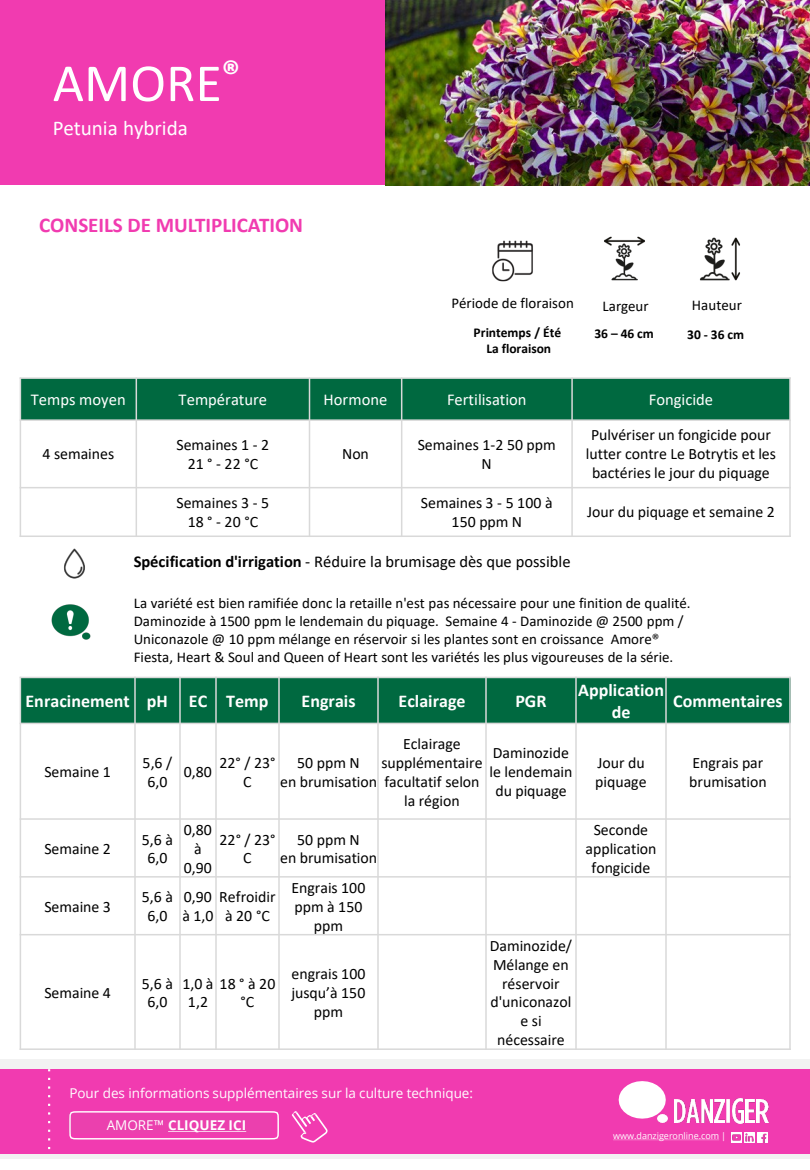
<style>
.page{position:relative;width:810px;height:1170px;background:#fff}
.page>*{position:absolute;margin:0;border:0;box-sizing:border-box;transform-origin:0 0}
.t1{font:54px "Calibri";color:#fff}
.t2{font:700 21px "Calibri";color:#f13bb0}
.t3{font:21px "Calibri";letter-spacing:-.005em;color:#fff}
.t4{font:700 18px/21.6px "Calibri";color:#fff;text-align:center}
.t5{font:16.5px "Calibri";color:#000}
.t6{font:16.5px "Calibri";color:#fff}
.t7{font:15.9px/18.9px "Calibri";color:#000;text-align:center}
.t8{font:15px/18px "Calibri";color:#000}
.t9{font:13.5px "Open Sans";color:#fff}
.t10{font:700 13.5px "Calibri";color:#000}
.t11{font:700 13.5px "Open Sans";color:#fff}
.t12{font:9px "Open Sans";color:#fff}
.s1{font-weight:700}
.s2{font-weight:400}
</style>
<div class="page">
<div style="left:0;top:0;width:810px;height:185px;background:#f13bb0"></div>
<img style="left:386px;top:0;width:424px;height:185px">
<img style="left:492px;top:240px;width:41px;height:42px">
<img style="left:604px;top:236px;width:41px;height:45px">
<img style="left:700px;top:237px;width:40px;height:44px">
<div style="left:20px;top:378px;width:116px;height:42px;background:#006940"></div>
<div style="left:136px;top:378px;width:174px;height:42px;background:#006940"></div>
<div style="left:310px;top:378px;width:92px;height:42px;background:#006940"></div>
<div style="left:402px;top:378px;width:170px;height:42px;background:#006940"></div>
<div style="left:572px;top:378px;width:218px;height:42px;background:#006940"></div>
<hr style="left:136px;top:377px;width:1px;height:160px;background:#d9d9d9">
<hr style="left:309px;top:377px;width:1px;height:160px;background:#d9d9d9">
<hr style="left:401px;top:377px;width:1px;height:160px;background:#d9d9d9">
<hr style="left:571px;top:377px;width:2px;height:160px;background:#d9d9d9">
<hr style="left:20px;top:419px;width:771px;height:2px;background:#d9d9d9">
<hr style="left:20px;top:487px;width:771px;height:1px;background:#d9d9d9">
<hr style="left:20px;top:377px;width:1px;height:160px;background:#d9d9d9">
<hr style="left:789px;top:377px;width:2px;height:160px;background:#d9d9d9">
<hr style="left:20px;top:377px;width:771px;height:2px;background:#d9d9d9">
<hr style="left:20px;top:536px;width:771px;height:1px;background:#d9d9d9">
<img style="left:64px;top:548px;width:21px;height:31px">
<img style="left:51px;top:604px;width:40px;height:36px">
<div style="left:20px;top:677px;width:115px;height:46px;background:#006940"></div>
<div style="left:135px;top:677px;width:45px;height:46px;background:#006940"></div>
<div style="left:180px;top:677px;width:36px;height:46px;background:#006940"></div>
<div style="left:216px;top:677px;width:63px;height:46px;background:#006940"></div>
<div style="left:279px;top:677px;width:99px;height:46px;background:#006940"></div>
<div style="left:378px;top:677px;width:108px;height:46px;background:#006940"></div>
<div style="left:486px;top:677px;width:90px;height:46px;background:#006940"></div>
<div style="left:576px;top:677px;width:90px;height:46px;background:#006940"></div>
<div style="left:666px;top:677px;width:124px;height:46px;background:#006940"></div>
<hr style="left:134px;top:677px;width:2px;height:373px;background:#d9d9d9">
<hr style="left:179px;top:677px;width:2px;height:373px;background:#d9d9d9">
<hr style="left:215px;top:677px;width:2px;height:373px;background:#d9d9d9">
<hr style="left:278px;top:677px;width:2px;height:373px;background:#d9d9d9">
<hr style="left:377px;top:677px;width:2px;height:373px;background:#d9d9d9">
<hr style="left:485px;top:677px;width:2px;height:373px;background:#d9d9d9">
<hr style="left:575px;top:677px;width:2px;height:373px;background:#d9d9d9">
<hr style="left:665px;top:677px;width:2px;height:373px;background:#d9d9d9">
<hr style="left:20px;top:723px;width:771px;height:1px;background:#d9d9d9">
<hr style="left:20px;top:818px;width:771px;height:2px;background:#d9d9d9">
<hr style="left:20px;top:876px;width:771px;height:2px;background:#d9d9d9">
<hr style="left:20px;top:934px;width:771px;height:1px;background:#d9d9d9">
<hr style="left:20px;top:677px;width:1px;height:373px;background:#d9d9d9">
<hr style="left:789px;top:677px;width:2px;height:373px;background:#d9d9d9">
<hr style="left:20px;top:677px;width:771px;height:1px;background:#d9d9d9">
<hr style="left:20px;top:1048px;width:771px;height:2px;background:#d9d9d9">
<div style="left:0;top:1059px;width:810px;height:99px;background:#f2f2f2"></div>
<div style="left:0;top:1069px;width:810px;height:85px;background:#f13bb0"></div>
<img style="left:675px;top:1099px;width:37px;height:24px">
<img style="left:715px;top:1099px;width:9px;height:24px">
<svg style="left:726px;top:1099px;width:4px;height:24px"></svg>
<img style="left:732px;top:1099px;width:11px;height:24px">
<img style="left:746px;top:1099px;width:9px;height:24px">
<img style="left:757px;top:1099px;width:11px;height:24px">
<svg style="left:619px;top:1081px;width:49px;height:42px"></svg>
<svg style="left:613px;top:1140px;width:106px;height:1px"></svg>
<svg style="left:731px;top:1132px;width:37px;height:10px"></svg>
<svg style="left:292px;top:1111px;width:36px;height:32px"></svg>
<svg style="left:69px;top:1111px;width:210px;height:29px"></svg>
<svg style="left:48px;top:1069px;width:2px;height:81px"></svg>
<p class="t1" style="left:53px;top:46px;width:189px">AMORE<sup>®</sup></p>
<p class="t3" style="left:53px;top:113px;width:137px">Petunia hybrida</p>
<p class="t2" style="left:39px;top:210px;width:265px">CONSEILS DE MULTIPLICATION</p>
<p class="t8" style="left:452px;top:294px;width:124px">Période de floraison</p>
<p class="t8" style="left:603px;top:296px;width:48px">Largeur</p>
<p class="t8" style="left:692px;top:295px;width:52px">Hauteur</p>
<p class="t10" style="left:474px;top:323px;width:89px">Printemps / Été</p>
<p class="t10" style="left:487px;top:339px;width:66px">La floraison</p>
<p class="t10" style="left:594px;top:324px;width:61px">36 – 46 cm</p>
<p class="t10" style="left:687px;top:325px;width:58px">30 - 36 cm</p>
<p class="t6" style="left:31px;top:388px;width:96px">Temps moyen</p>
<p class="t6" style="left:179px;top:388px;width:90px">Température</p>
<p class="t6" style="left:324px;top:388px;width:65px">Hormone</p>
<p class="t6" style="left:447px;top:388px;width:81px">Fertilisation</p>
<p class="t6" style="left:649px;top:388px;width:66px">Fongicide</p>
<p class="t7" style="left:42px;top:444px;width:73px">4 semaines</p>
<p class="t7" style="left:177px;top:435px;width:94px">Semaines 1 - 2<br>21 ° - 22 °C</p>
<p class="t7" style="left:342px;top:444px;width:28px">Non</p>
<p class="t7" style="left:418px;top:435px;width:140px">Semaines 1-2 50 ppm<br>N</p>
<p class="t7" style="left:586px;top:425px;width:192px">Pulvériser un fongicide pour lutter contre Le Botrytis et les bactéries le jour du piquage</p>
<p class="t7" style="left:177px;top:493px;width:94px">Semaines 3 - 5<br>18 ° - 20 °C</p>
<p class="t7" style="left:421px;top:493px;width:133px">Semaines 3 - 5 100 à<br>150 ppm N</p>
<p class="t7" style="left:587px;top:502px;width:189px">Jour du piquage et semaine 2</p>
<p class="t5" style="left:134px;top:550px;width:438px"><span class="s1">Spécification d'irrigation</span> - Réduire la brumisage dès que possible</p>
<p class="t8" style="left:134px;top:594px;width:558px">La variété est bien ramifiée donc la retaille n'est pas nécessaire pour une finition de qualité.<br>Daminozide à 1500 ppm le lendemain du piquage. Semaine 4 - Daminozide @ 2500 ppm / Uniconazole @ 10 ppm mélange en réservoir si les plantes sont en croissance Amore® Fiesta, Heart &amp; Soul and Queen of Heart sont les variétés les plus vigoureuses de la série.</p>
<p class="t4" style="left:26px;top:690px;width:106px">Enracinement</p>
<p class="t4" style="left:147px;top:690px;width:23px">pH</p>
<p class="t4" style="left:189px;top:690px;width:20px">EC</p>
<p class="t4" style="left:226px;top:690px;width:44px">Temp</p>
<p class="t4" style="left:302px;top:690px;width:55px">Engrais</p>
<p class="t4" style="left:399px;top:690px;width:69px">Eclairage</p>
<p class="t4" style="left:515px;top:690px;width:33px">PGR</p>
<p class="t4" style="left:578px;top:679px;width:87px">Application de</p>
<p class="t4" style="left:673px;top:690px;width:111px">Commentaires</p>
<p class="t7" style="left:381px;top:734px;width:103px">Eclairage supplémentaire facultatif selon la région</p>
<p class="t7" style="left:489px;top:743px;width:85px">Daminozide le lendemain du piquage</p>
<p class="t7" style="left:595px;top:753px;width:53px;text-align:left">Jour du piquage</p>
<p class="t7" style="left:689px;top:753px;width:79px;text-align:left">Engrais par brumisation</p>
<p class="t7" style="left:44px;top:762px;width:68px">Semaine 1</p>
<p class="t7" style="left:143px;top:753px;width:31px">5,6 /<br>6,0</p>
<p class="t7" style="left:184px;top:762px;width:30px">0,80</p>
<p class="t7" style="left:219px;top:753px;width:58px">22° / 23°<br>C</p>
<p class="t7" style="left:280px;top:753px;width:99px">50 ppm N<br>en brumisation</p>
<p class="t7" style="left:44px;top:839px;width:68px">Semaine 2</p>
<p class="t7" style="left:142px;top:829px;width:33px">5,6 à<br>6,0</p>
<p class="t7" style="left:184px;top:820px;width:30px">0,80 à<br>0,90</p>
<p class="t7" style="left:219px;top:829px;width:58px">22° / 23°<br>C</p>
<p class="t7" style="left:280px;top:829px;width:99px">50 ppm N<br>en brumisation</p>
<p class="t7" style="left:586px;top:820px;width:72px">Seconde application fongicide</p>
<p class="t7" style="left:44px;top:897px;width:68px">Semaine 3</p>
<p class="t7" style="left:142px;top:887px;width:33px">5,6 à<br>6,0</p>
<p class="t7" style="left:182px;top:887px;width:33px;text-align:left">0,90 à 1,0</p>
<p class="t7" style="left:219px;top:887px;width:58px">Refroidir à 20 °C</p>
<p class="t7" style="left:291px;top:878px;width:75px">Engrais 100 ppm à 150 ppm</p>
<p class="t7" style="left:44px;top:983px;width:68px">Semaine 4</p>
<p class="t7" style="left:142px;top:973px;width:33px">5,6 à<br>6,0</p>
<p class="t7" style="left:188px;top:973px;width:89px;text-align:left;text-indent:-6px">1,0 à 18 ° à 20<br>1,2</p>
<p class="t7" style="left:241px;top:992px;width:15px">°C</p>
<p class="t7" style="left:291px;top:964px;width:76px">engrais 100 jusqu’à 150 ppm</p>
<p class="t9" style="left:69px;top:1083px;width:405px">Pour des informations supplémentaires sur la culture technique:</p>
<p class="t11" style="left:107px;top:1116px;width:141px"><span class="s2">AMORE™</span> CLIQUEZ ICI</p>
<p class="t7" style="left:490px;top:936px;width:84px">Daminozide/<br>Mélange en réservoir d'uniconazol e si nécessaire</p>
<p class="t12" style="left:613px;top:1130px;width:114px">www.danzigeronline.com |</p>
</div>
